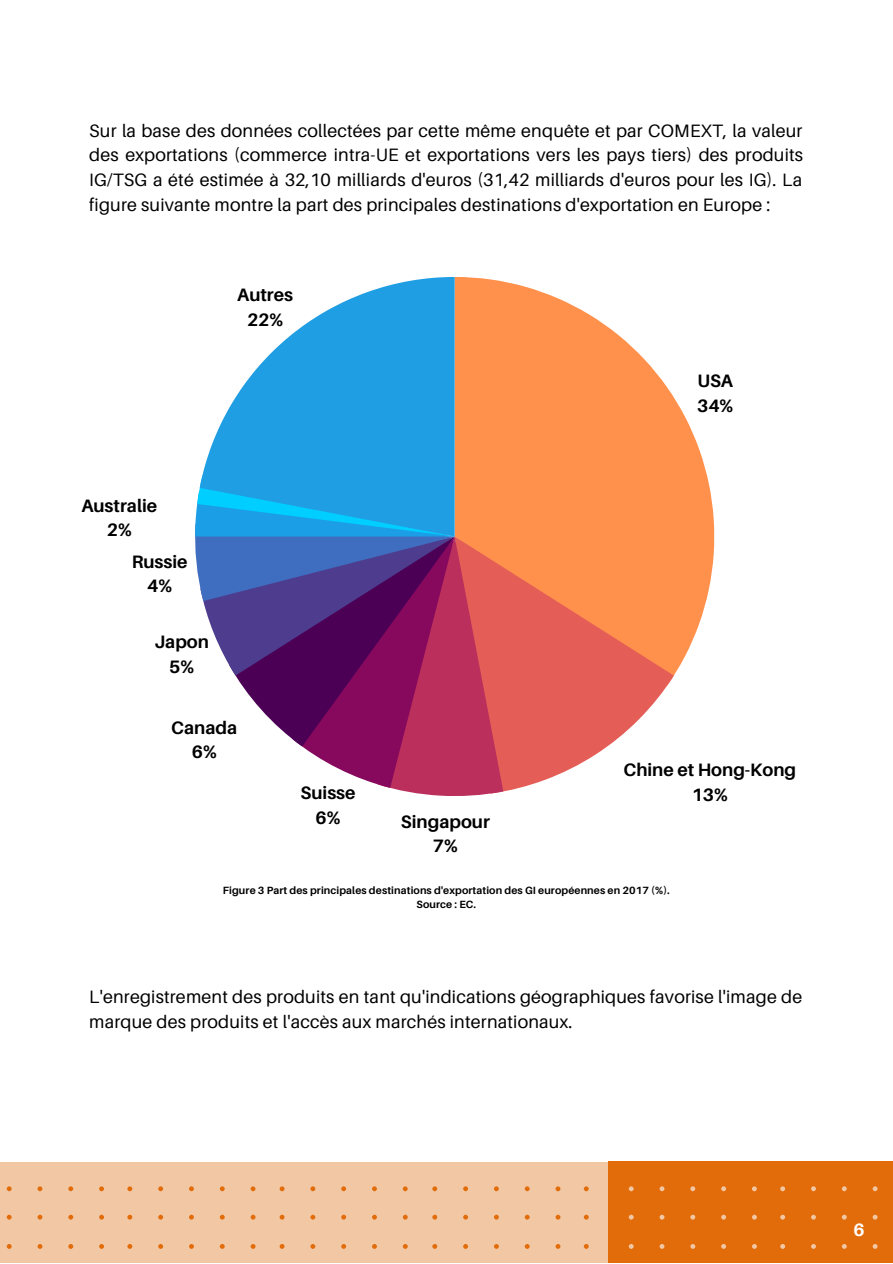
<style>
.page{position:relative;width:893px;height:1264px;background:#fff}
.page>*{position:absolute;margin:0;border:0;box-sizing:border-box;transform-origin:0 0}
.t1{font:700 18px/24.5px "Aileron";color:#000;text-align:center}
.t2{font:17.85px/24.8px "Aileron";letter-spacing:.01em;color:#000;text-align:justify}
.t3{font:700 17.85px "Aileron";color:#fff}
.t4{font:700 10.5px/14px "Aileron";letter-spacing:.01em;color:#000;text-align:center}
</style>
<div class="page">
<div style="left:0;top:1161px;width:782px;height:101px;background:#f1c7a4"></div>
<svg style="left:6px;top:1186px;width:98px;height:63px"></svg>
<svg style="left:127px;top:1186px;width:128px;height:63px"></svg>
<svg style="left:279px;top:1186px;width:128px;height:63px"></svg>
<div style="left:608px;top:1161px;width:284px;height:101px;background:#e36c0a"></div>
<svg style="left:432px;top:1186px;width:128px;height:63px"></svg>
<svg style="left:583px;top:1186px;width:295px;height:63px"></svg>
<svg style="left:454px;top:277px;width:260px;height:400px;fill:#ff914d"></svg>
<svg style="left:195px;top:475px;width:478px;height:321px"></svg>
<svg style="left:200px;top:277px;width:254px;height:259px;fill:#209ee4"></svg>
<p class="t2" style="left:89px;top:118px;width:715px">Sur la base des données collectées par cette même enquête et par COMEXT, la valeur des exportations (commerce intra-UE et exportations vers les pays tiers) des produits IG/TSG a été estimée à 32,10 milliards d'euros (31,42 milliards d'euros pour les IG). La figure suivante montre la part des principales destinations d'exportation en Europe :</p>
<p class="t1" style="left:237px;top:282px;width:57px">Autres<br>22%</p>
<p class="t1" style="left:81px;top:493px;width:77px">Australie<br>2%</p>
<p class="t1" style="left:132px;top:549px;width:57px">Russie<br>4%</p>
<p class="t1" style="left:154px;top:629px;width:56px">Japon<br>5%</p>
<p class="t1" style="left:171px;top:715px;width:67px">Canada<br>6%</p>
<p class="t1" style="left:300px;top:780px;width:57px">Suisse<br>6%</p>
<p class="t1" style="left:401px;top:808px;width:90px">Singapour<br>7%</p>
<p class="t1" style="left:697px;top:368px;width:38px;text-align:left">USA<br>34%</p>
<p class="t1" style="left:623px;top:757px;width:174px">Chine et Hong-Kong<br>13%</p>
<p class="t4" style="left:223px;top:883px;width:448px">Figure 3 Part des principales destinations d'exportation des GI européennes en 2017 (%).<br>Source : EC.</p>
<p class="t2" style="left:89px;top:984px;width:714px">L'enregistrement des produits en tant qu'indications géographiques favorise l'image de marque des produits et l'accès aux marchés internationaux.</p>
<p class="t3" style="left:853px;top:1218px;width:13px">6</p>
</div>
